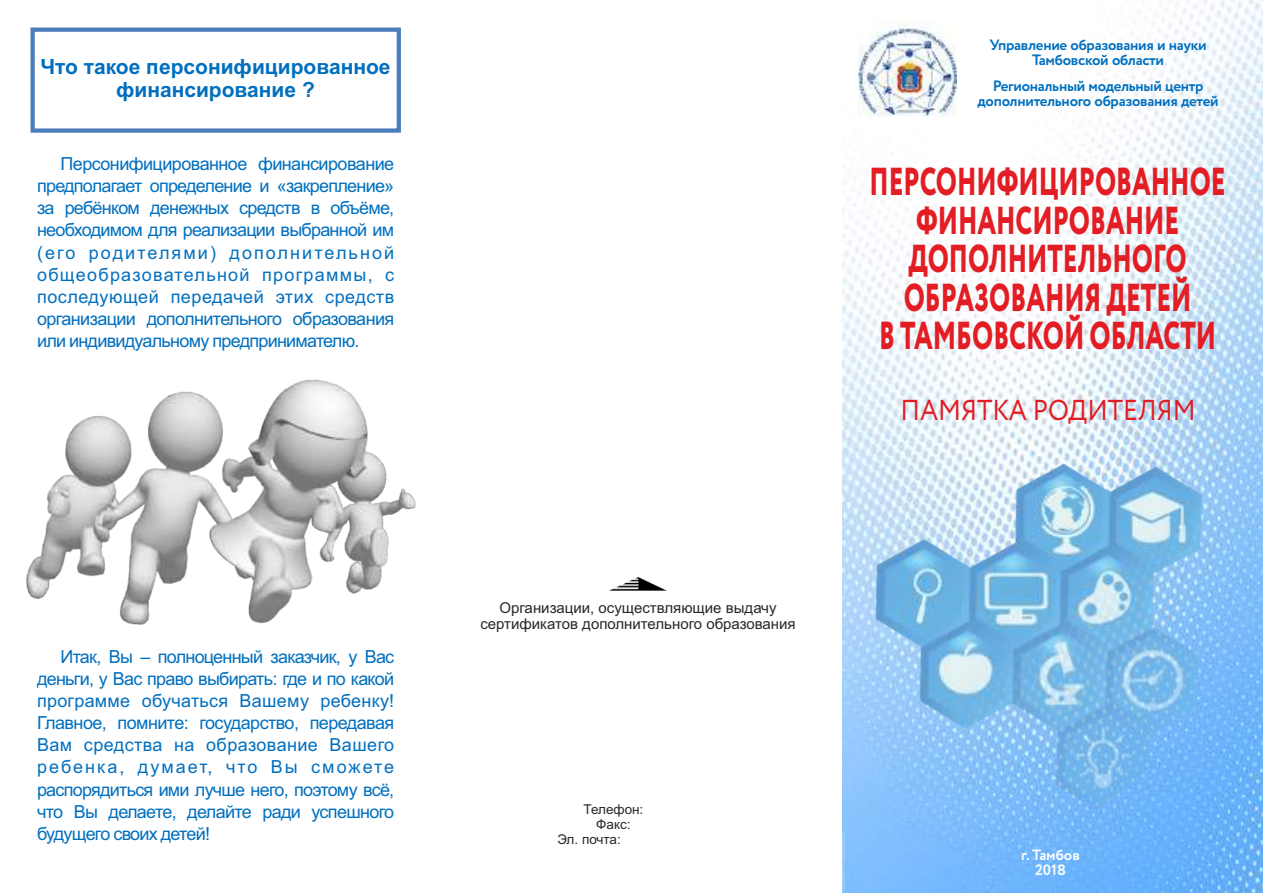
<style>
.page{position:relative;width:1263px;height:893px;background:#fff}
.page>*{position:absolute;margin:0;border:0;box-sizing:border-box;transform-origin:0 0}
.t1{font:800 39px/38.5px "Circe";color:#e31d24;text-align:center;scale:.66 1}
.t2{font:28.8px "Circe";color:#e31d24;scale:.89 1}
.t3{font:700 21px/23.4px "Arial";color:#006fbf;text-align:center}
.t4{font:18px/22px "Arial";letter-spacing:-.04em;color:#006fbf;text-align:justify}
.t5{font:700 15px/15.5px "Circe";letter-spacing:-.02em;color:#006fbf;text-align:center}
.t6{font:15px/16.8px "Arial";color:#2a2929;text-align:center}
.t7{font:700 15px/15.5px "Circe";color:#fefefe;text-align:center}
.t8{font:13.5px "Arial";color:#2a2929}
</style>
<div class="page">
<img style="left:842px;top:0;width:421px;height:893px">
<img style="left:859px;top:20px;width:97px;height:105px">
<img style="left:876px;top:464px;width:325px;height:348px">
<img style="left:609px;top:578px;width:57px;height:13px">
<div style="left:31px;top:28px;width:370px;height:105px;border:4px solid #4a7dba"></div>
<img style="left:26px;top:379px;width:390px;height:246px">
<p class="t3" style="left:40px;top:57px;width:352px">Что такое персонифицированное финансирование ?</p>
<p class="t4" style="left:37px;top:154px;width:359px;text-indent:23px">Персонифицированное финансирование предполагает определение и «закрепление» за ребёнком денежных средств в объёме, необходимом для реализации выбранной им (его родителями) дополнительной общеобразовательной программы, с последующей передачей этих средств организации дополнительного образования или индивидуальному предпринимателю.</p>
<p class="t4" style="left:37px;top:647px;width:359px;text-indent:23px">Итак, Вы – полноценный заказчик, у Вас деньги, у Вас право выбирать: где и по какой программе обучаться Вашему ребенку!<br>Главное, помните: государство, передавая Вам средства на образование Вашего ребенка, думает, что Вы сможете распорядиться ими лучше него, поэтому всё, что Вы делаете, делайте ради успешного будущего своих детей!</p>
<p class="t6" style="left:480px;top:600px;width:317px">Организации, осуществляющие выдачу сертификатов дополнительного образования</p>
<p class="t8" style="left:584px;top:804px;width:61px">Телефон:</p>
<p class="t8" style="left:596px;top:819px;width:36px">Факс:</p>
<p class="t8" style="left:557px;top:834px;width:65px">Эл. почта:</p>
<p class="t5" style="left:989px;top:38px;width:219px">Управление образования и науки<br>Тамбовской области</p>
<p class="t5" style="left:977px;top:79px;width:243px">Региональный модельный центр дополнительного образования детей</p>
<h1 class="t1" style="left:870px;top:165px;width:541px">ПЕРСОНИФИЦИРОВАННОЕ<br>ФИНАНСИРОВАНИЕ<br>ДОПОЛНИТЕЛЬНОГО<br>ОБРАЗОВАНИЯ ДЕТЕЙ<br>В ТАМБОВСКОЙ ОБЛАСТИ</h1>
<h2 class="t2" style="left:900px;top:398px;width:333px">ПАМЯТКА РОДИТЕЛЯМ</h2>
<p class="t7" style="left:1021px;top:848px;width:60px">г. Тамбов<br>2018</p>
</div>
